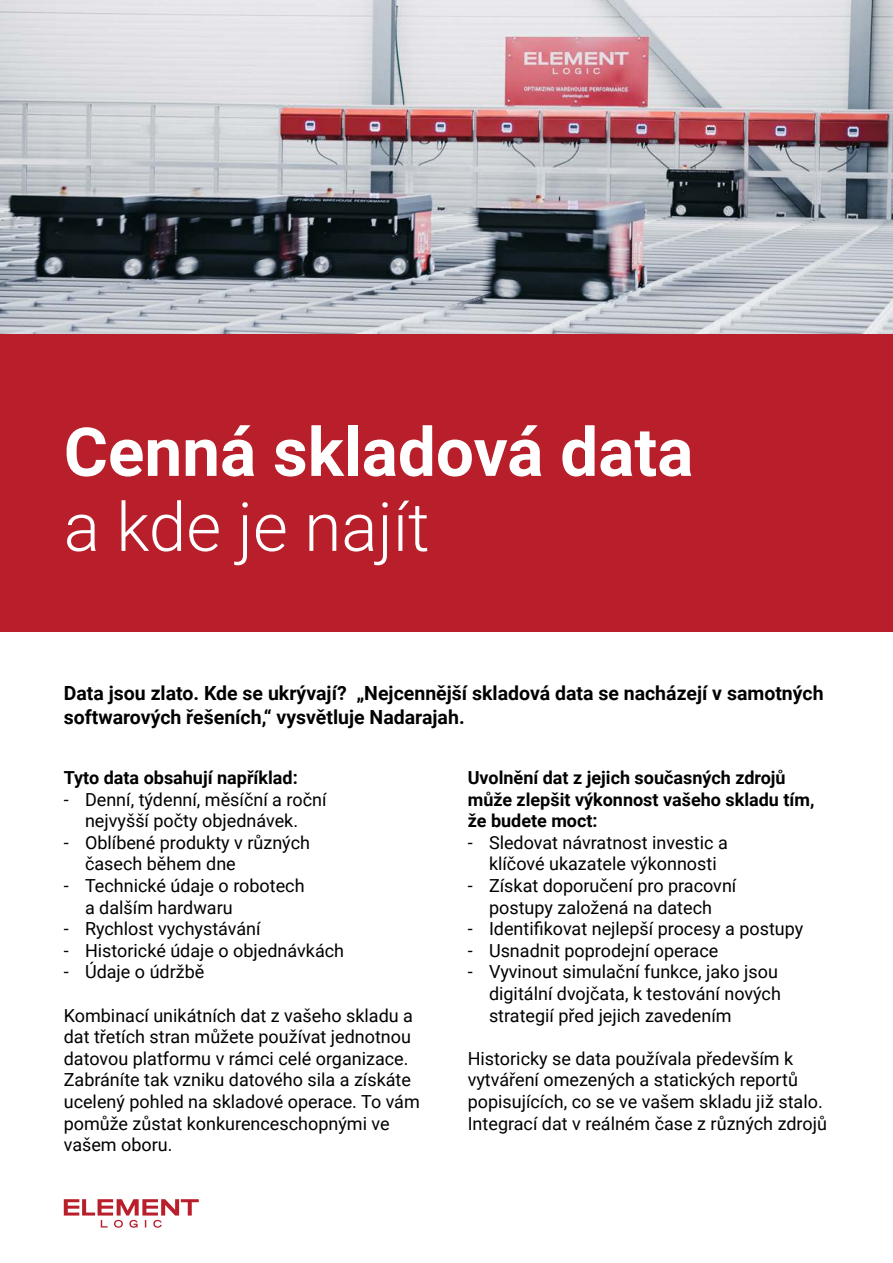
<style>
.page{position:relative;width:893px;height:1263px;background:#fff}
.page>*{position:absolute;margin:0;border:0;box-sizing:border-box;transform-origin:0 0}
.t1{font:700 67.5px "Roboto";color:#fff}
.t2{font:300 67.5px "Roboto";color:#fff}
.t3{font:700 19.5px/23.4px "Roboto";color:#000}
.t4{font:18px/21.6px "Roboto";color:#000}
.t5{font:700 18px/21.6px "Roboto";color:#000}
</style>
<div class="page">
<svg style="left:64px;top:1199px;width:135px;height:29px"></svg>
<img style="left:0;top:0;width:893px;height:334px">
<div style="left:0;top:334px;width:893px;height:297px;background:#b91e2b"></div>
<h1 class="t1" style="left:64px;top:405px;width:631px">Cenná skladová data</h1>
<h1 class="t2" style="left:64px;top:480px;width:367px">a kde je najít</h1>
<p class="t3" style="left:64px;top:681px;width:761px">Data jsou zlato. Kde se ukrývají? „Nejcennější skladová data se nacházejí v samotných softwarových řešeních,“ vysvětluje Nadarajah.</p>
<p class="t5" style="left:64px;top:766px;width:235px">Tyto data obsahují například:</p>
<p class="t4" style="left:64px;top:788px;width:264px;text-align:center">- Denní, týdenní, měsíční a roční nejvyšší počty objednávek.</p>
<p class="t4" style="left:85px;top:831px;width:226px;text-indent:-21px">- Oblíbené produkty v různých časech během dne</p>
<p class="t4" style="left:85px;top:874px;width:221px;text-indent:-21px">- Technické údaje o robotech a dalším hardwaru</p>
<p class="t4" style="left:64px;top:917px;width:198px">- Rychlost vychystávání</p>
<p class="t4" style="left:64px;top:939px;width:282px">- Historické údaje o objednávkách</p>
<p class="t4" style="left:64px;top:960px;width:142px">- Údaje o údržbě</p>
<p class="t4" style="left:64px;top:1004px;width:358px">Kombinací unikátních dat z vašeho skladu a dat třetích stran můžete používat jednotnou datovou platformu v rámci celé organizace.<br>Zabráníte tak vzniku datového sila a získáte ucelený pohled na skladové operace. To vám pomůže zůstat konkurenceschopnými ve vašem oboru.</p>
<p class="t5" style="left:468px;top:766px;width:348px">Uvolnění dat z jejich současných zdrojů může zlepšit výkonnost vašeho skladu tím, že budete moct:</p>
<p class="t4" style="left:468px;top:831px;width:262px;text-align:center">- Sledovat návratnost investic a klíčové ukazatele výkonnosti</p>
<p class="t4" style="left:468px;top:874px;width:270px;text-align:center">- Získat doporučení pro pracovní postupy založená na datech</p>
<p class="t4" style="left:468px;top:917px;width:337px">- Identifikovat nejlepší procesy a postupy</p>
<p class="t4" style="left:468px;top:939px;width:252px">- Usnadnit poprodejní operace</p>
<p class="t4" style="left:489px;top:960px;width:293px;text-indent:-21px">- Vyvinout simulační funkce, jako jsou digitální dvojčata, k testování nových strategií před jejich zavedením</p>
<p class="t4" style="left:468px;top:1047px;width:361px">Historicky se data používala především k vytváření omezených a statických reportů popisujících, co se ve vašem skladu již stalo.<br>Integrací dat v reálném čase z různých zdrojů</p>
</div>
